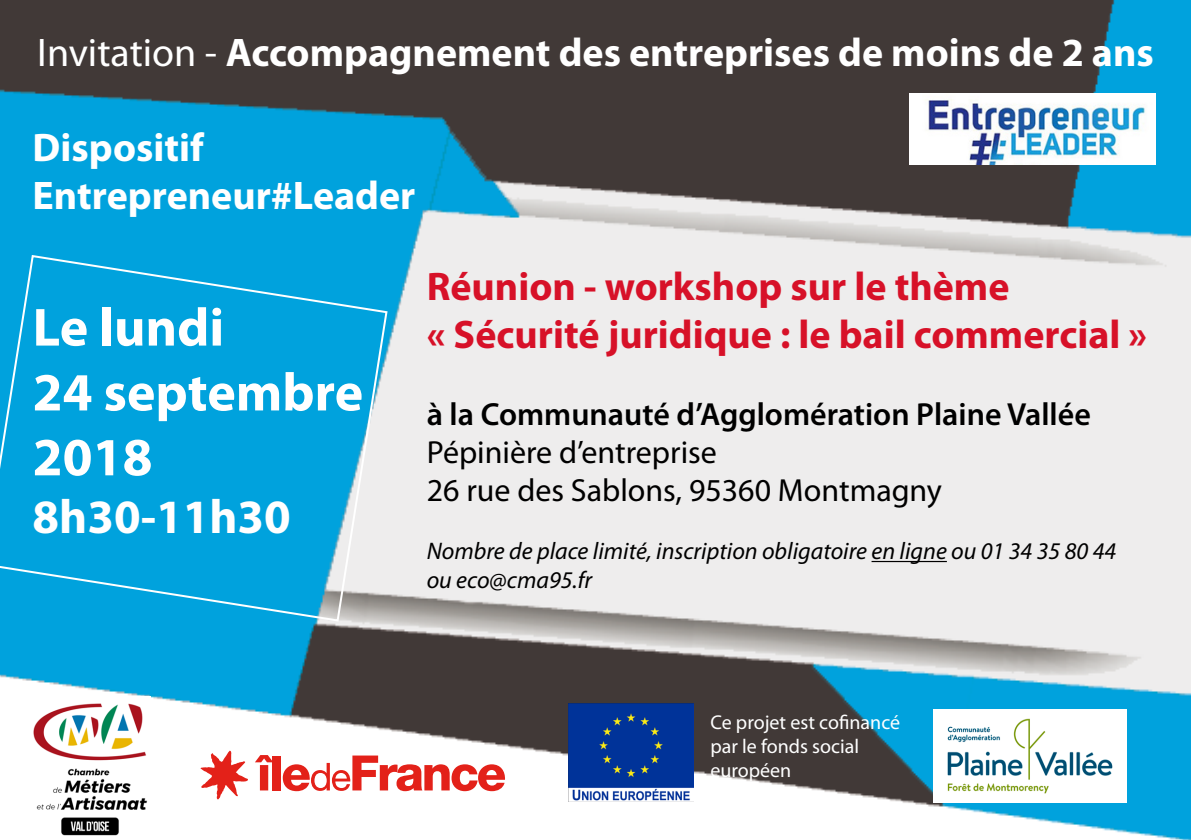
<style>
.page{position:relative;width:1191px;height:840px;background:#fff}
.page>*{position:absolute;margin:0;border:0;box-sizing:border-box;transform-origin:0 0}
.t1{font:700 54px "Myriad Pro";color:#fff}
.t2{font:700 48px "Myriad Pro";color:#fff}
.t3{font:700 40px "Myriad Pro";color:#fff}
.t4{font:700 40px "Myriad Pro";color:#d71128}
.t5{font:32px "Myriad Pro";color:#000}
.t6{font:600 32px "Myriad Pro";color:#000}
.t7{font:italic 24px "Myriad Pro";color:#000}
.t8{font:20px "Myriad Pro";color:#fff}
.s1{font-weight:400}
</style>
<div class="page">
<img style="left:0;top:0;width:1191px;height:839px">
<svg style="left:200px;top:750px;width:48px;height:48px"></svg>
<svg style="left:255px;top:754px;width:18px;height:36px"></svg>
<div style="left:272px;top:755px;width:8px;height:35px;background:#e32119"></div>
<svg style="left:283px;top:755px;width:222px;height:35px"></svg>
<img style="left:568px;top:703px;width:126px;height:98px">
<img style="left:909px;top:93px;width:246px;height:71px">
<hr style="left:871px;top:560px;width:76px;height:1px;background:#000">
<svg style="left:0;top:254px;width:389px;height:368px;background:#13a7dd"></svg>
<img style="left:933px;top:709px;width:193px;height:92px">
<img style="left:29px;top:696px;width:121px;height:142px">
<p class="t3" style="left:37px;top:26px;width:1118px"><span class="s1">Invitation -</span> Accompagnement des entreprises de moins de 2 ans</p>
<p class="t3" style="left:33px;top:121px;width:173px">Dispositif</p>
<p class="t3" style="left:33px;top:169px;width:384px">Entrepreneur#Leader</p>
<p class="t1" style="left:33px;top:292px;width:193px">Le lundi</p>
<p class="t1" style="left:33px;top:357px;width:332px">24 septembre</p>
<p class="t1" style="left:33px;top:421px;width:121px">2018</p>
<p class="t2" style="left:33px;top:485px;width:260px">8h30-11h30</p>
<p class="t4" style="left:427px;top:260px;width:584px">Réunion - workshop sur le thème</p>
<p class="t4" style="left:427px;top:308px;width:722px">« Sécurité juridique : le bail commercial »</p>
<p class="t6" style="left:427px;top:393px;width:665px">à la Communauté d’Agglomération Plaine Vallée</p>
<p class="t5" style="left:427px;top:432px;width:292px">Pépinière d’entreprise</p>
<p class="t5" style="left:427px;top:470px;width:516px">26 rue des Sablons, 95360 Montmagny</p>
<p class="t7" style="left:427px;top:536px;width:691px">Nombre de place limité, inscription obligatoire en ligne ou 01 34 35 80 44</p>
<p class="t7" style="left:427px;top:564px;width:167px">ou eco@cma95.fr</p>
<p class="t8" style="left:710px;top:709px;width:191px">Ce projet est cofinancé</p>
<p class="t8" style="left:710px;top:733px;width:150px">par le fonds social</p>
<p class="t8" style="left:710px;top:757px;width:82px">européen</p>
</div>
